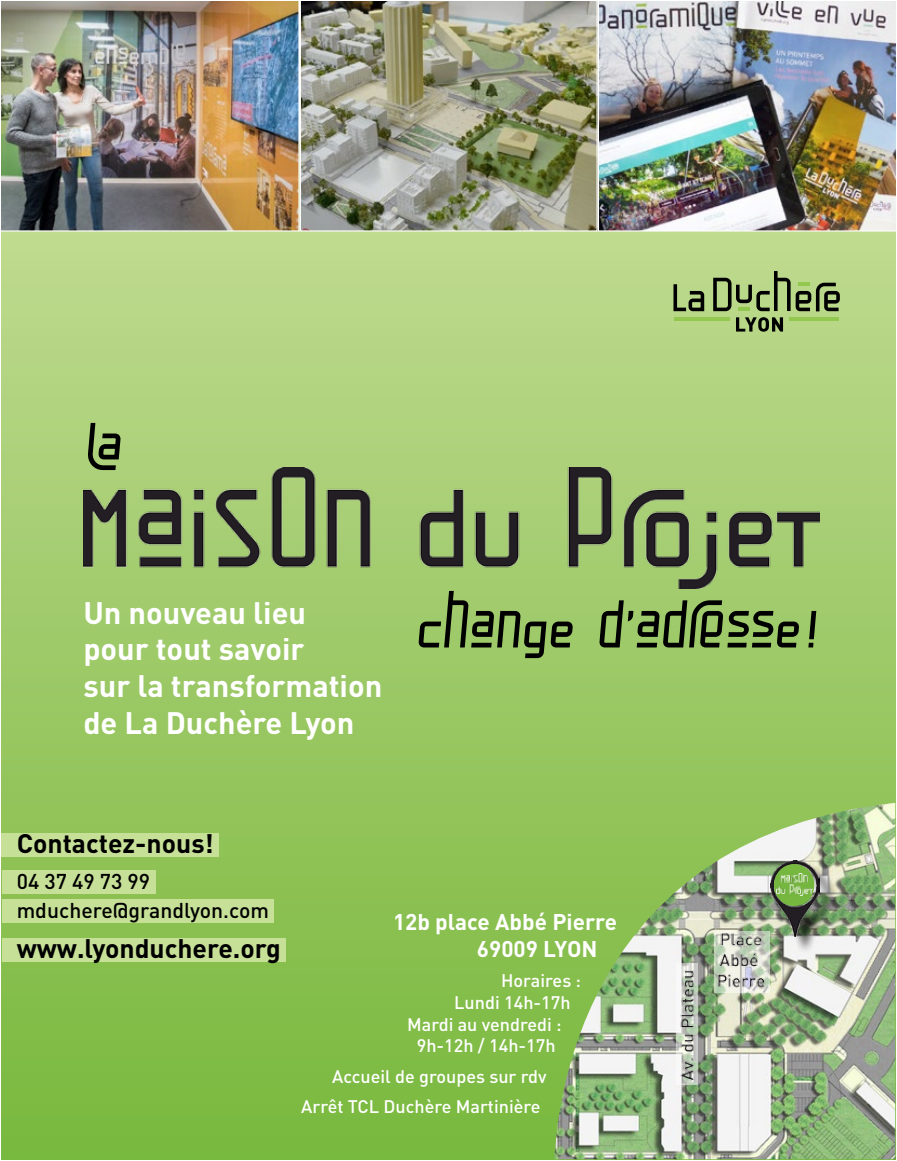
<style>
.page{position:relative;width:897px;height:1161px;background:#fff}
.page>*{position:absolute;margin:0;border:0;box-sizing:border-box;transform-origin:0 0}
.t1{font:58.8px "La Duchere Meltingpot";color:#000}
.t2{font:700 30.75px/36.9px "DIN Pro";color:#fff}
.t3{font:700 26.55px "DIN Pro";color:#000}
.t4{font:700 22.5px/27px "DIN Pro";color:#fff}
.t5{font:500 21.15px/28.2px "DIN Pro";color:#000}
.t6{font:500 18px/30.6px "DIN Pro";color:#fff}
</style>
<div class="page">
<div style="left:2px;top:140px;width:893px;height:1018px;background:linear-gradient(to bottom,#c5dd97,#78b83c)"></div>
<img style="left:554px;top:802px;width:341px;height:356px">
<svg style="left:713px;top:271px;width:126px;height:40px;background:#849a62"></svg>
<hr style="left:797px;top:282px;width:12px;height:4px;background:#92c84d">
<hr style="left:738px;top:307px;width:11px;height:4px;background:#92c84d">
<svg style="left:673px;top:284px;width:31px;height:27px"></svg>
<hr style="left:673px;top:317px;width:56px;height:4px;background:#92c84d">
<hr style="left:788px;top:317px;width:50px;height:4px;background:#92c84d">
<svg style="left:735px;top:317px;width:48px;height:14px"></svg>
<img style="left:2px;top:2px;width:297px;height:229px">
<img style="left:300px;top:2px;width:297px;height:229px">
<img style="left:597px;top:2px;width:298px;height:229px">
<img style="left:83px;top:467px;width:736px;height:121px">
<svg style="left:723px;top:990px;width:47px;height:2px"></svg>
<div style="left:772px;top:863px;width:65px;height:91px;background:#000;opacity:.75"></div>
<img style="left:770px;top:860px;width:49px;height:70px">
<div style="left:773px;top:863px;width:41px;height:42px;background:#76b83f;border-radius:50%"></div>
<img style="left:776px;top:873px;width:36px;height:21px">
<div style="left:2px;top:833px;width:217px;height:23px;background:#c7e097"></div>
<div style="left:2px;top:870px;width:153px;height:24px;background:#c7e097"></div>
<div style="left:2px;top:899px;width:271px;height:23px;background:#c7e097"></div>
<div style="left:2px;top:938px;width:283px;height:23px;background:#c7e097"></div>
<img style="left:662px;top:963px;width:61px;height:128px">
<img style="left:702px;top:930px;width:134px;height:60px">
<h1 class="t1" style="left:87px;top:413px;width:45px">la</h1>
<h2 class="t2" style="left:83px;top:592px;width:300px">Un nouveau lieu<br>pour tout savoir<br>sur la transformation de La Duchère Lyon</h2>
<h1 class="t1" style="left:418px;top:590px;width:408px">change d’adresse!</h1>
<h3 class="t3" style="left:17px;top:825px;width:199px">Contactez-nous!</h3>
<p class="t5" style="left:17px;top:866px;width:254px">04 37 49 73 99 mduchere@grandlyon.com</p>
<h3 class="t3" style="left:17px;top:930px;width:265px">www.lyonduchere.org</h3>
<p class="t4" style="left:477px;top:906px;width:142px;text-indent:-84px">12b place Abbé Pierre<br>69009 LYON</p>
<p class="t6" style="left:501px;top:964px;width:81px">Horaires :</p>
<p class="t6" style="left:454px;top:986px;width:118px">Lundi 14h-17h</p>
<p class="t6" style="left:407px;top:1007px;width:156px">Mardi au vendredi :</p>
<p class="t6" style="left:417px;top:1029px;width:140px">9h-12h / 14h-17h</p>
<p class="t6" style="left:301px;top:1059px;width:247px;text-indent:31px">Accueil de groupes sur rdv<br>Arrêt TCL Duchère Martinière</p>
</div>
